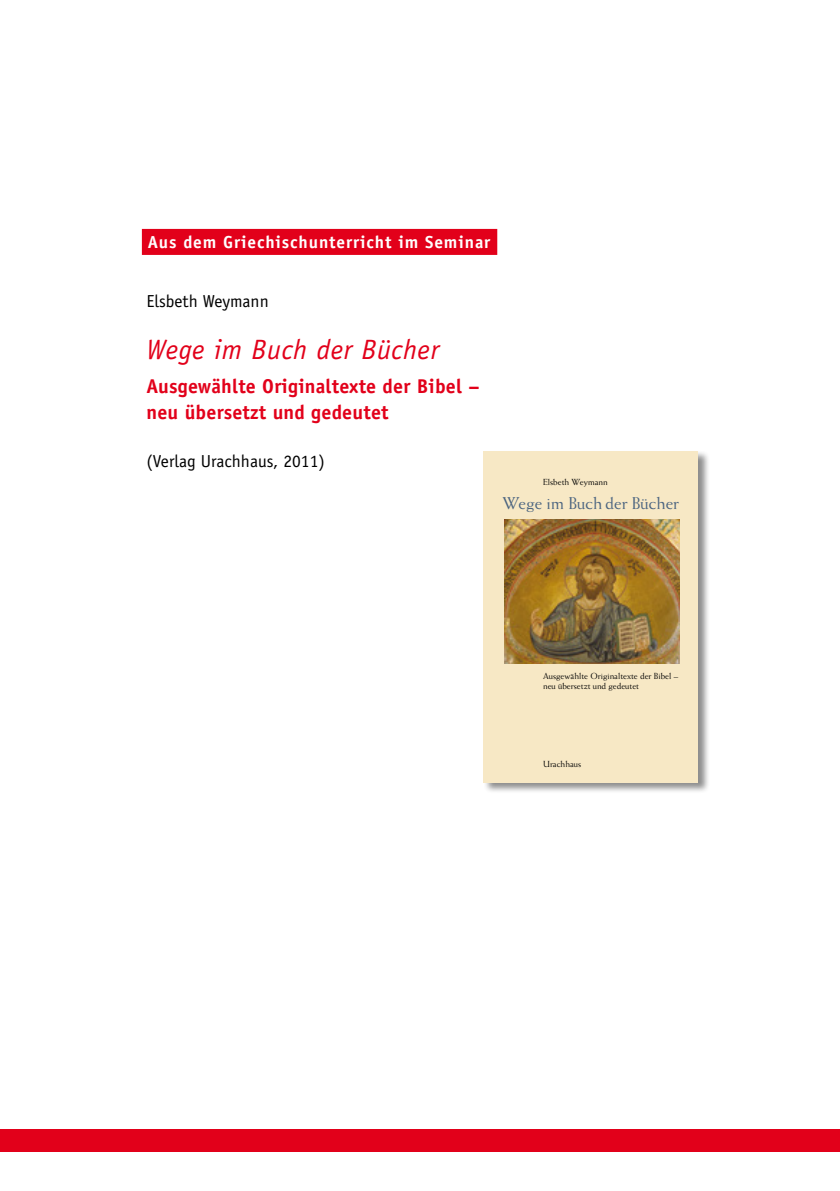
<style>
.page{position:relative;width:840px;height:1191px;background:#fff}
.page>*{position:absolute;margin:0;border:0;box-sizing:border-box;transform-origin:0 0}
.t1{font:italic 28px "Officina Sans";letter-spacing:.02em;color:#e2001a}
.t2{font:700 20px/26px "Officina Sans";letter-spacing:.01em;color:#e2001a}
.t3{font:17.4px "Officina Sans";color:#000}
.t4{font:700 17.4px "Officina Sans";letter-spacing:.05em;color:#fff}
.t5{font:17.2px "Weiss";color:#4b6480}
.t6{font:8.8px/10.6px "Weiss";color:#000}
</style>
<div class="page">
<div style="left:0;top:1129px;width:839px;height:23px;background:#e2001a"></div>
<div style="left:142px;top:229px;width:355px;height:26px;background:#e2001a"></div>
<div style="left:482px;top:450px;width:227px;height:344px;background:#000;opacity:.45"></div>
<div style="left:483px;top:451px;width:214px;height:331px;background:#f7e8c5"></div>
<img style="left:504px;top:519px;width:175px;height:145px">
<h3 class="t4" style="left:148px;top:231px;width:344px">Aus dem Griechischunterricht im Seminar</h3>
<h3 class="t3" style="left:146px;top:291px;width:124px">Elsbeth Weymann</h3>
<h1 class="t1" style="left:146px;top:333px;width:294px">Wege im Buch der Bücher</h1>
<h2 class="t2" style="left:146px;top:373px;width:334px">Ausgewählte Originaltexte der Bibel – neu übersetzt und gedeutet</h2>
<h3 class="t3" style="left:146px;top:451px;width:180px">(Verlag Urachhaus, 2011)</h3>
<p class="t6" style="left:543px;top:476px;width:66px">Elsbeth Weymann</p>
<h3 class="t5" style="left:502px;top:493px;width:178px">Wege im Buch der Bücher</h3>
<p class="t6" style="left:543px;top:670px;width:136px">Ausgewählte Originaltexte der Bibel – neu übersetzt und gedeutet</p>
<p class="t6" style="left:543px;top:758px;width:40px">Urachhaus</p>
</div>
